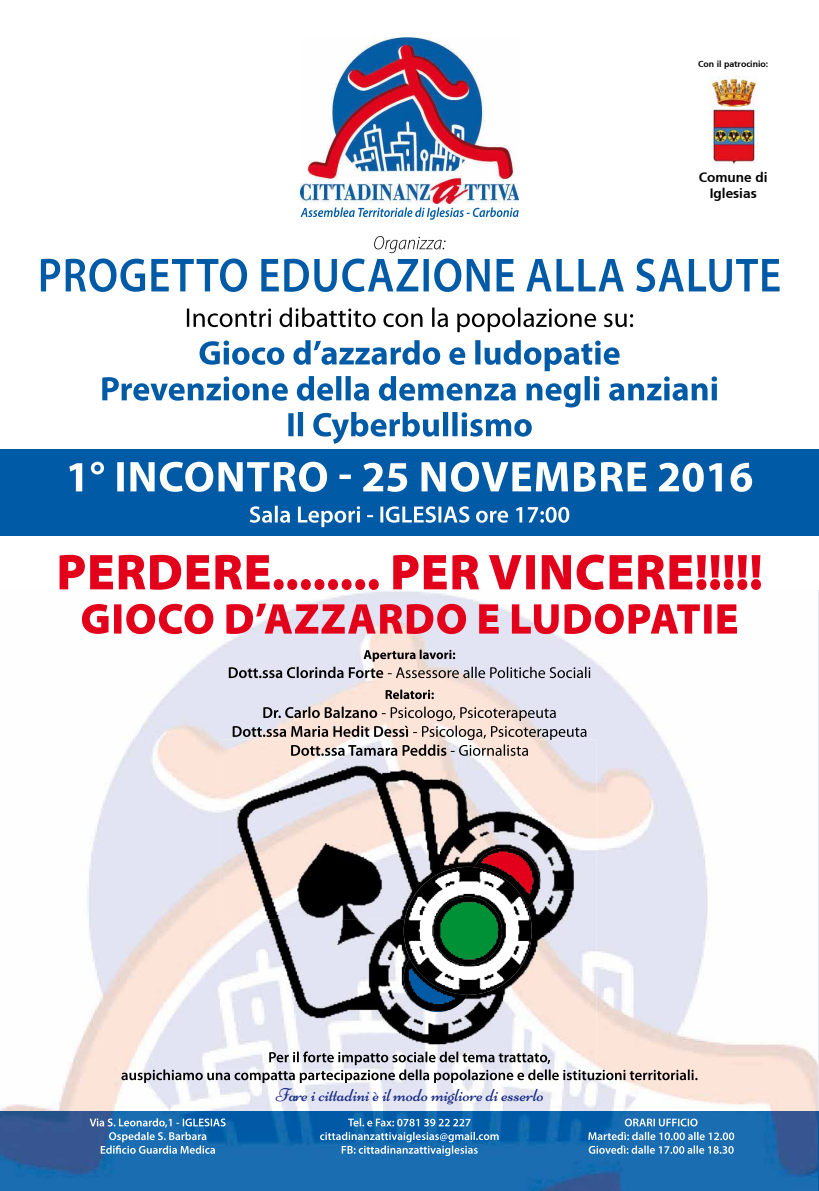
<style>
.page{position:relative;width:819px;height:1191px;background:#fff}
.page>*{position:absolute;margin:0;border:0;box-sizing:border-box;transform-origin:0 0}
.t1{font:18.55px "Niconne";color:#162983}
.t2{font:700 13.65px/16.4px "Frutiger";color:#000;text-align:center}
.t3{font:700 8.75px "Frutiger";color:#000}
</style>
<div class="page">
<div style="left:0;top:449px;width:819px;height:87px;background:#005aa5"></div>
<hr style="left:817px;top:590px;width:2px;height:521px;background:#e2e4f2">
<hr style="left:817px;top:1111px;width:2px;height:80px;background:#005aa5">
<img style="left:0;top:591px;width:817px;height:600px">
<svg style="left:82px;top:603px;width:655px;height:31px"></svg>
<svg style="left:60px;top:554px;width:701px;height:36px"></svg>
<img style="left:300px;top:37px;width:219px;height:166px">
<svg style="left:300px;top:207px;width:218px;height:13px"></svg>
<svg style="left:187px;top:307px;width:446px;height:25px"></svg>
<svg style="left:41px;top:236px;width:738px;height:56px"></svg>
<svg style="left:102px;top:340px;width:615px;height:104px"></svg>
<svg style="left:69px;top:462px;width:683px;height:30px"></svg>
<svg style="left:250px;top:506px;width:319px;height:21px"></svg>
<img style="left:221px;top:739px;width:219px;height:180px">
<img style="left:440px;top:739px;width:156px;height:150px">
<img style="left:503px;top:889px;width:93px;height:162px">
<img style="left:221px;top:919px;width:187px;height:132px">
<img style="left:408px;top:1012px;width:32px;height:39px">
<img style="left:440px;top:995px;width:63px;height:56px">
<img style="left:403px;top:995px;width:64px;height:17px">
<img style="left:474px;top:848px;width:65px;height:60px">
<img style="left:403px;top:867px;width:128px;height:128px">
<img style="left:433px;top:896px;width:69px;height:69px;border-radius:34px">
<svg style="left:588px;top:1118px;width:146px;height:35px;background:#4588bf"></svg>
<svg style="left:320px;top:1118px;width:178px;height:38px;background:#3a81bb"></svg>
<svg style="left:90px;top:1118px;width:135px;height:35px;background:#4885bb"></svg>
<svg style="left:121px;top:1051px;width:576px;height:32px"></svg>
<img style="left:709px;top:77px;width:48px;height:86px">
<svg style="left:233px;top:706px;width:353px;height:50px;background:#c9bdba"></svg>
<svg style="left:385px;top:689px;width:49px;height:10px"></svg>
<svg style="left:229px;top:667px;width:361px;height:11px;background:#a19fa4"></svg>
<svg style="left:363px;top:649px;width:92px;height:12px"></svg>
<p class="t3" style="left:698px;top:59px;width:72px">Con il patrocinio:</p>
<p class="t2" style="left:698px;top:169px;width:70px">Comune di<br>Iglesias</p>
<p class="t1" style="left:276px;top:1083px;width:269px">Fare i cittadini è il modo migliore di esserlo</p>
</div>
